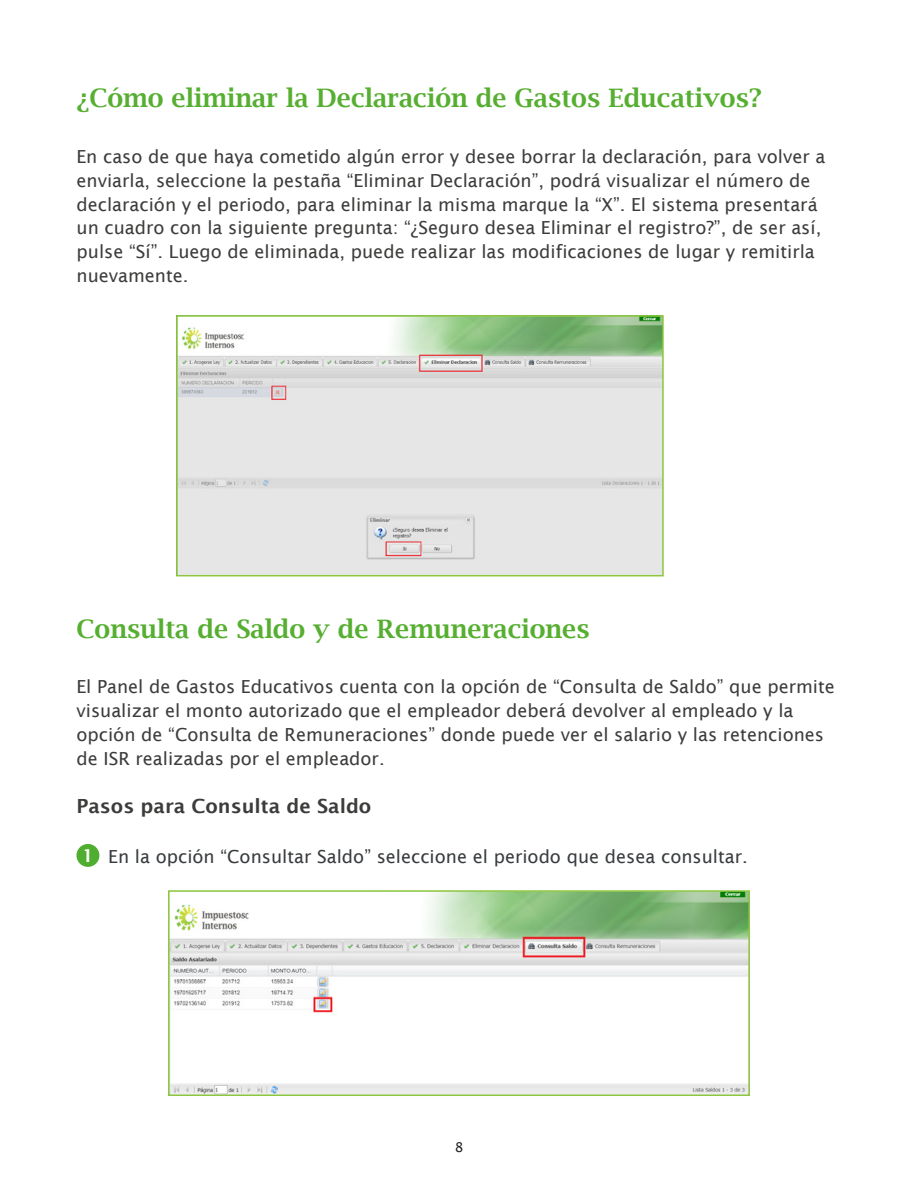
<style>
.page{position:relative;width:918px;height:1188px;background:#fff}
.page>*{position:absolute;margin:0;border:0;box-sizing:border-box;transform-origin:0 0}
.t1{font:600 25.5px "Lucida Bright";color:#56af31}
.t2{font:600 19.5px "Lucida Sans";color:#3c3c3b}
.t3{font:18px/24px "Lucida Sans";color:#3c3c3b}
.t4{font:18px "Lucida Sans";color:#383c3e}
.t5{font:13.5px "Lucida Sans";color:#1d1d1b}
.s1{font-weight:600;color:#fff}
</style>
<div class="page">
<img style="left:179px;top:318px;width:482px;height:255px">
<div style="left:176px;top:315px;width:488px;height:261px;border:2px solid #8dc63f"></div>
<div style="left:76px;top:844px;width:23px;height:23px;background:#4fad2f;border-radius:50%"></div>
<img style="left:171px;top:893px;width:576px;height:200px">
<div style="left:168px;top:890px;width:582px;height:206px;border:2px solid #8dc63f"></div>
<h1 class="t1" style="left:76px;top:84px;width:687px">¿Cómo eliminar la Declaración de Gastos Educativos?</h1>
<p class="t3" style="left:76px;top:144px;width:750px">En caso de que haya cometido algún error y desee borrar la declaración, para volver a enviarla, seleccione la pestaña “Eliminar Declaración”, podrá visualizar el número de declaración y el periodo, para eliminar la misma marque la “X”. El sistema presentará un cuadro con la siguiente pregunta: “¿Seguro desea Eliminar el registro?”, de ser así, pulse “Sí”. Luego de eliminada, puede realizar las modificaciones de lugar y remitirla nuevamente.</p>
<h1 class="t1" style="left:76px;top:614px;width:515px">Consulta de Saldo y de Remuneraciones</h1>
<p class="t3" style="left:76px;top:675px;width:760px">El Panel de Gastos Educativos cuenta con la opción de “Consulta de Saldo” que permite visualizar el monto autorizado que el empleador deberá devolver al empleado y la opción de “Consulta de Remuneraciones” donde puede ver el salario y las retenciones de ISR realizadas por el empleador.</p>
<p class="t2" style="left:76px;top:795px;width:296px">Pasos para Consulta de Saldo</p>
<p class="t4" style="left:82px;top:847px;width:667px"><span class="s1">1</span> En la opción “Consultar Saldo” seleccione el periodo que desea consultar.</p>
<p class="t5" style="left:455px;top:1140px;width:10px">8</p>
</div>
